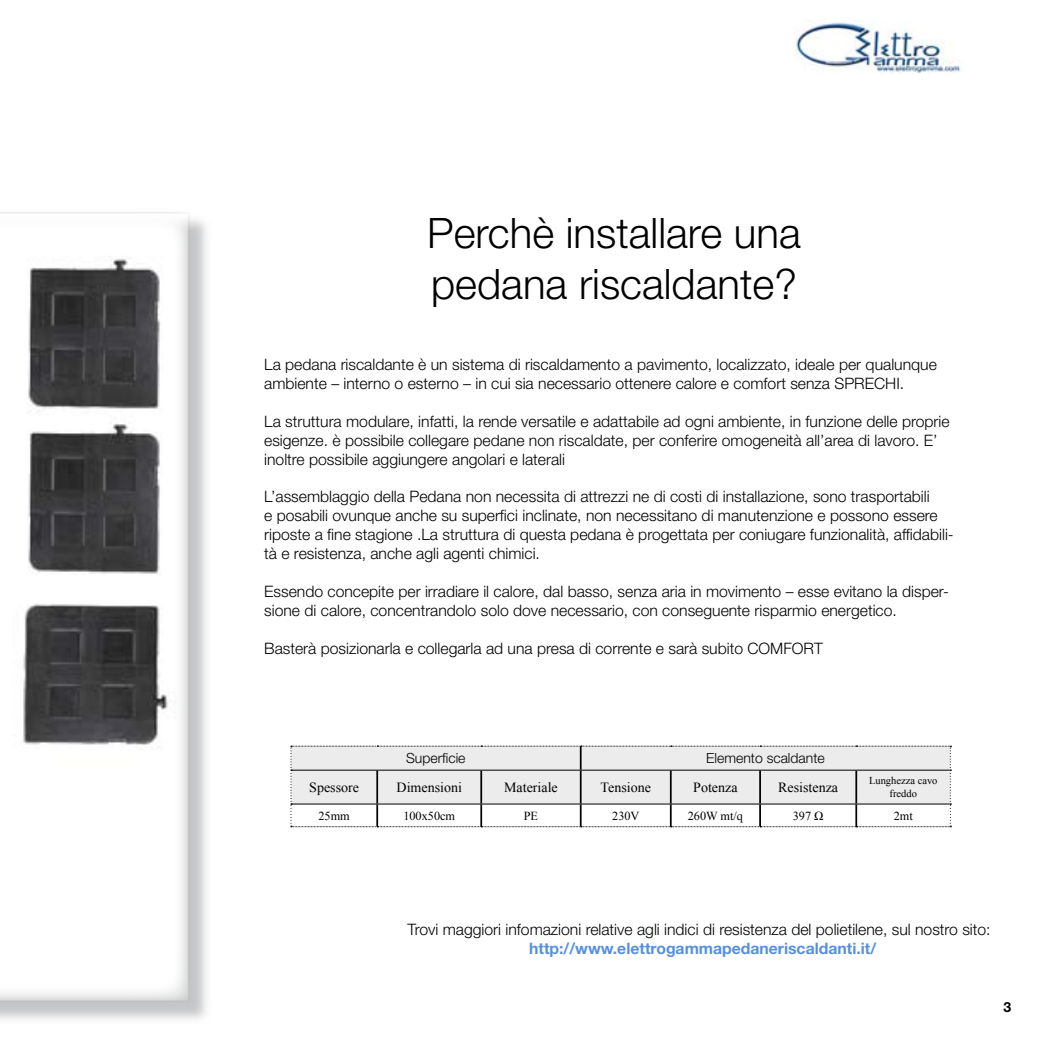
<style>
.page{position:relative;width:1042px;height:1042px;background:#fff}
.page>*{position:absolute;margin:0;border:0;box-sizing:border-box;transform-origin:0 0}
.t1{font:300 42px/50.4px "Helvetica Neue LT Std";color:#000}
.t2{font:300 15.75px/18.9px "Helvetica Neue LT Std";color:#000}
.t3{font:700 15.75px "Helvetica Neue LT Std";color:#5590df}
.t4{font:14px "Times New Roman";color:#000}
.t5{font:300 14px "Helvetica Neue LT Std";color:#000}
.t6{font:12.25px "Times New Roman";color:#000}
.t7{font:10.5px/12.6px "Times New Roman";color:#000;text-align:center}
</style>
<div class="page">
<img style="left:794px;top:22px;width:167px;height:51px">
<div style="left:0;top:213px;width:213px;height:812px;background:#b1b2b4;opacity:.75"></div>
<svg style="left:0;top:212px;width:190px;height:790px"></svg>
<svg style="left:290px;top:746px;width:661px;height:81px"></svg>
<hr style="left:376px;top:770px;width:2px;height:33px;background:#000">
<hr style="left:480px;top:770px;width:2px;height:33px;background:#000">
<hr style="left:580px;top:770px;width:1px;height:33px;background:#000">
<hr style="left:670px;top:770px;width:1px;height:33px;background:#000">
<hr style="left:759px;top:770px;width:2px;height:33px;background:#000">
<hr style="left:855px;top:770px;width:2px;height:33px;background:#000">
<hr style="left:291px;top:770px;width:86px;height:1px;background:#000">
<hr style="left:377px;top:770px;width:104px;height:1px;background:#000">
<hr style="left:481px;top:770px;width:100px;height:1px;background:#000">
<hr style="left:581px;top:770px;width:90px;height:1px;background:#000">
<hr style="left:671px;top:770px;width:89px;height:1px;background:#000">
<hr style="left:760px;top:770px;width:96px;height:1px;background:#000">
<hr style="left:856px;top:770px;width:94px;height:1px;background:#000">
<hr style="left:291px;top:803px;width:86px;height:1px;background:#000">
<hr style="left:377px;top:803px;width:104px;height:1px;background:#000">
<hr style="left:481px;top:803px;width:100px;height:1px;background:#000">
<hr style="left:581px;top:803px;width:90px;height:1px;background:#000">
<hr style="left:671px;top:803px;width:89px;height:1px;background:#000">
<hr style="left:760px;top:803px;width:96px;height:1px;background:#000">
<hr style="left:856px;top:803px;width:94px;height:1px;background:#000">
<h1 class="t1" style="left:427px;top:207px;width:375px">Perchè installare una pedana riscaldante?</h1>
<p class="t2" style="left:264px;top:355px;width:674px">La pedana riscaldante è un sistema di riscaldamento a pavimento, localizzato, ideale per qualunque ambiente – interno o esterno – in cui sia necessario ottenere calore e comfort senza SPRECHI.</p>
<p class="t2" style="left:264px;top:411px;width:687px">La struttura modulare, infatti, la rende versatile e adattabile ad ogni ambiente, in funzione delle proprie esigenze. è possibile collegare pedane non riscaldate, per conferire omogeneità all’area di lavoro. E’ inoltre possibile aggiungere angolari e laterali</p>
<p class="t2" style="left:264px;top:487px;width:691px">L’assemblaggio della Pedana non necessita di attrezzi ne di costi di installazione, sono trasportabili<br>e posabili ovunque anche su superfici inclinate, non necessitano di manutenzione e possono essere riposte a fine stagione .La struttura di questa pedana è progettata per coniugare funzionalità, affidabili&shy;tà e resistenza, anche agli agenti chimici.</p>
<p class="t2" style="left:264px;top:581px;width:686px">Essendo concepite per irradiare il calore, dal basso, senza aria in movimento – esse evitano la disper&shy;sione di calore, concentrandolo solo dove necessario, con conseguente risparmio energetico.</p>
<p class="t2" style="left:264px;top:638px;width:560px">Basterà posizionarla e collegarla ad una presa di corrente e sarà subito COMFORT</p>
<p class="t5" style="left:406px;top:749px;width:61px">Superficie</p>
<p class="t5" style="left:706px;top:749px;width:120px">Elemento scaldante</p>
<p class="t4" style="left:309px;top:778px;width:51px">Spessore</p>
<p class="t4" style="left:396px;top:778px;width:67px">Dimensioni</p>
<p class="t4" style="left:504px;top:778px;width:55px">Materiale</p>
<p class="t4" style="left:600px;top:778px;width:52px">Tensione</p>
<p class="t4" style="left:693px;top:778px;width:46px">Potenza</p>
<p class="t4" style="left:778px;top:778px;width:61px">Resistenza</p>
<p class="t7" style="left:869px;top:774px;width:70px">Lunghezza cavo freddo</p>
<p class="t6" style="left:318px;top:807px;width:33px">25mm</p>
<p class="t6" style="left:403px;top:807px;width:53px">100x50cm</p>
<p class="t6" style="left:524px;top:807px;width:16px">PE</p>
<p class="t6" style="left:612px;top:807px;width:29px">230V</p>
<p class="t6" style="left:688px;top:807px;width:57px">260W mt/q</p>
<p class="t6" style="left:793px;top:807px;width:32px">397 Ω</p>
<p class="t6" style="left:894px;top:807px;width:21px">2mt</p>
<p class="t2" style="left:407px;top:920px;width:585px">Trovi maggiori infomazioni relative agli indici di resistenza del polietilene, sul nostro sito:</p>
<p class="t3" style="left:529px;top:939px;width:348px">http://www.elettrogammapedaneriscaldanti.it/</p>
</div>
